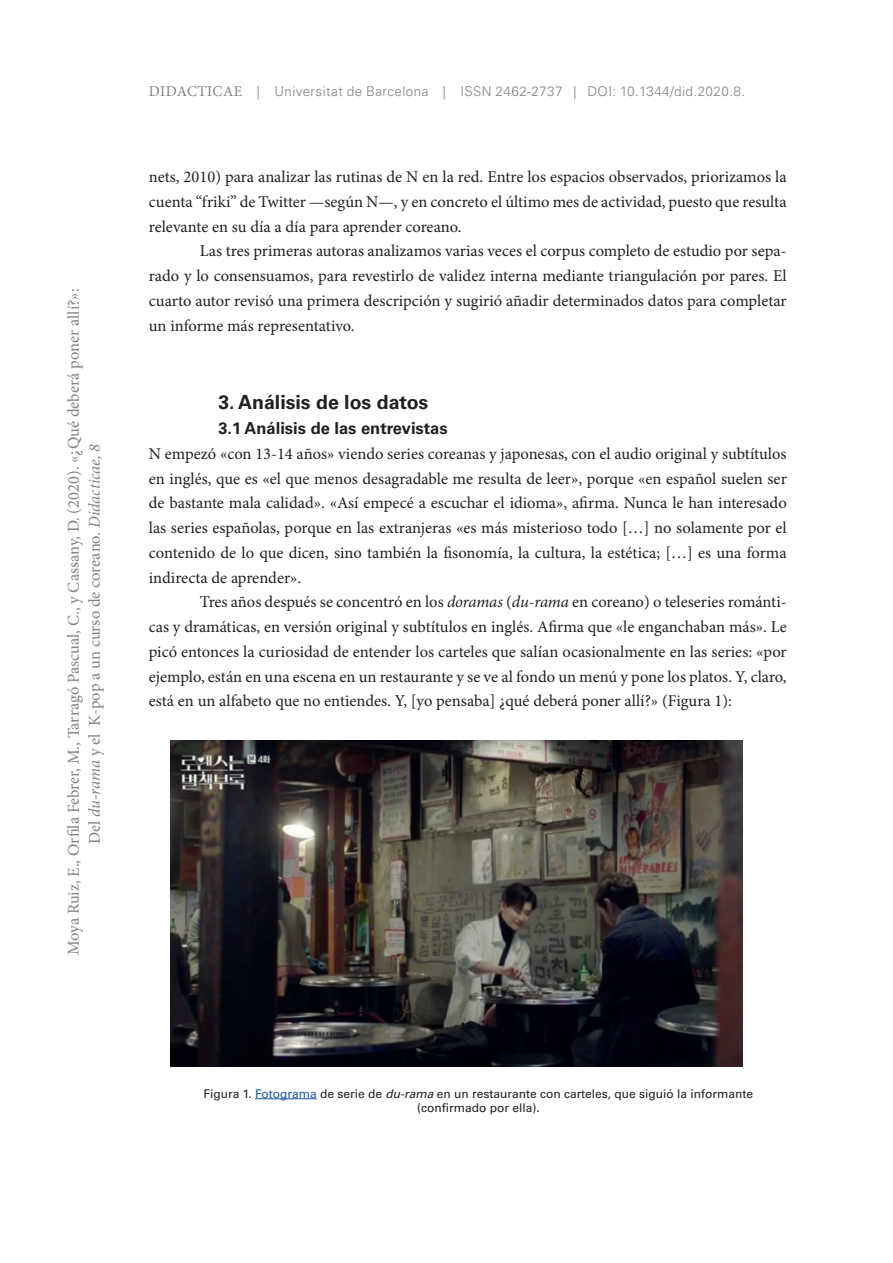
<style>
.page{position:relative;width:893px;height:1263px;background:#fff}
.page>*{position:absolute;margin:0;border:0;box-sizing:border-box;transform-origin:0 0}
.t1{font:700 19.5px "Univers LT Std";color:#231f20}
.t2{font:16.5px/24.8px "Minion Pro";color:#231f20;text-align:justify}
.t3{font:16.5px/21px "Minion Pro";color:#808285;text-align:center}
.t4{font:700 16.5px "Univers LT Std";color:#231f20}
.t5{font:300 13.5px "Univers LT Std";letter-spacing:.03em;color:#808285}
.t6{font:12px/14.4px "Univers LT Std";color:#231f20;text-align:center}
.s1{font-style:italic}
.s2{font-family:"Minion Pro";font-weight:400;font-size:15px}
.s3{color:#1e56a6}
</style>
<div class="page">
<hr style="left:255px;top:1098px;width:62px;height:1px;background:#1e56a6">
<img style="left:170px;top:740px;width:572px;height:327px">
<p class="t3" style="left:63px;top:955px;width:668px;rotate:-90deg">Moya Ruiz, E., Orfila Febrer, M., Tarragó Pascual, C., y Cassany, D. (2020). «¿Qué deberá poner allí?»:<br>Del <span class="s1">du-rama</span> y el K-pop a un curso de coreano. <span class="s1">Didacticae, 8</span>, xx-xx</p>
<p class="t5" style="left:149px;top:83px;width:639px"><span class="s2">DIDACTICAE</span> | Universitat de Barcelona | ISSN 2462-2737 | DOI: 10.1344/did.2020.8.99-114</p>
<p class="t2" style="left:149px;top:165px;width:639px">nets, 2010) para analizar las rutinas de N en la red. Entre los espacios observados, priorizamos la cuenta “friki” de Twitter —según N—, y en concreto el último mes de actividad, puesto que resulta relevante en su día a día para aprender coreano.</p>
<p class="t2" style="left:149px;top:239px;width:639px;text-indent:51px">Las tres primeras autoras analizamos varias veces el corpus completo de estudio por sepa&shy;rado y lo consensuamos, para revestirlo de validez interna mediante triangulación por pares. El cuarto autor revisó una primera descripción y sugirió añadir determinados datos para completar un informe más representativo.</p>
<p class="t1" style="left:218px;top:391px;width:211px">3. Análisis de los datos</p>
<p class="t4" style="left:218px;top:419px;width:231px">3.1 Análisis de las entrevistas</p>
<p class="t2" style="left:149px;top:441px;width:639px">N empezó «con 13-14 años» viendo series coreanas y japonesas, con el audio original y subtítulos en inglés, que es «el que menos desagradable me resulta de leer», porque «en español suelen ser de bastante mala calidad». «Así empecé a escuchar el idioma», afirma. Nunca le han interesado las series españolas, porque en las extranjeras «es más misterioso todo […] no solamente por el contenido de lo que dicen, sino también la fisonomía, la cultura, la estética; […] es una forma indirecta de aprender».</p>
<p class="t2" style="left:149px;top:590px;width:639px;text-indent:51px">Tres años después se concentró en los <span class="s1">doramas</span> (<span class="s1">du-rama</span> en coreano) o teleseries románti&shy;cas y dramáticas, en versión original y subtítulos en inglés. Afirma que «le enganchaban más». Le picó entonces la curiosidad de entender los carteles que salían ocasionalmente en las series: «por ejemplo, están en una escena en un restaurante y se ve al fondo un menú y pone los platos. Y, claro, está en un alfabeto que no entiendes. Y, [yo pensaba] ¿qué deberá poner allí?» (Figura 1):</p>
<p class="t6" style="left:204px;top:1086px;width:551px">Figura 1. <span class="s3">Fotograma</span> de serie de <span class="s1">du-rama</span> en un restaurante con carteles, que siguió la informante (confirmado por ella).</p>
</div>
